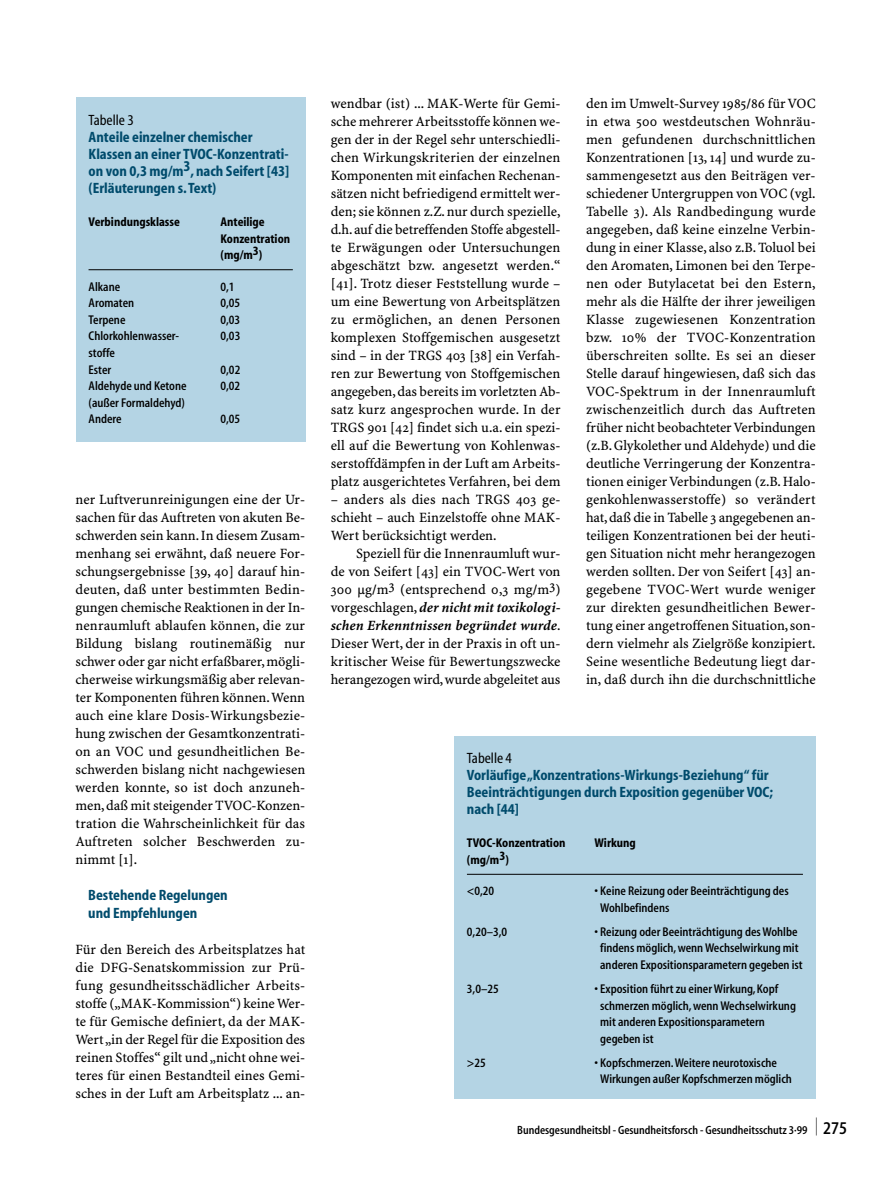
<style>
.page{position:relative;width:893px;height:1178px;background:#fff}
.page>*{position:absolute;margin:0;border:0;box-sizing:border-box;transform-origin:0 0}
.t1{font:15px/17px "Myriad MM 700 400";color:#004b6c}
.t2{font:15px "Myriad MM 400 400";color:#000}
.t3{font:14.25px/18px "S Minion Plus";color:#000;text-align:justify}
.t4{font:12.75px/16.5px "Myriad MM 530 400";color:#000}
.t5{font:12.75px/16.5px "Myriad MM 700 400";color:#000}
.t6{font:12px "Myriad MM 530 400";color:#000}
.s1{font-weight:700;font-style:italic}
.s2{font-size:18px}
</style>
<div class="page">
<div style="left:76px;top:97px;width:229px;height:344px;background:#b4d4e4"></div>
<hr style="left:88px;top:269px;width:205px;height:1px;background:#000">
<div style="left:454px;top:736px;width:361px;height:362px;background:#b4d4e4"></div>
<hr style="left:467px;top:874px;width:335px;height:1px;background:#000">
<p class="t2" style="left:89px;top:111px;width:47px">Tabelle 3</p>
<p class="t1" style="left:89px;top:130px;width:202px">Anteile einzelner chemischer<br>Klassen an einer TVOC-Konzentrati&shy;on von 0,3 mg/m3, nach Seifert [43] (Erläuterungen s.Text)</p>
<p class="t5" style="left:89px;top:215px;width:93px">Verbindungsklasse</p>
<p class="t5" style="left:220px;top:215px;width:71px">Anteilige<br>Konzentration (mg/m3)</p>
<p class="t4" style="left:89px;top:280px;width:33px">Alkane</p>
<p class="t4" style="left:220px;top:280px;width:16px">0,1</p>
<p class="t4" style="left:89px;top:296px;width:47px">Aromaten</p>
<p class="t4" style="left:220px;top:296px;width:21px">0,05</p>
<p class="t4" style="left:89px;top:313px;width:38px">Terpene</p>
<p class="t4" style="left:220px;top:313px;width:21px">0,03</p>
<p class="t4" style="left:89px;top:329px;width:92px">Chlorkohlenwasser-</p>
<p class="t4" style="left:220px;top:329px;width:21px">0,03</p>
<p class="t4" style="left:89px;top:346px;width:28px">stoffe<br>Ester</p>
<p class="t4" style="left:220px;top:362px;width:21px">0,02</p>
<p class="t4" style="left:89px;top:379px;width:99px">Aldehyde und Ketone</p>
<p class="t4" style="left:220px;top:379px;width:21px">0,02</p>
<p class="t4" style="left:89px;top:395px;width:98px">(außer Formaldehyd)<br>Andere</p>
<p class="t4" style="left:220px;top:412px;width:21px">0,05</p>
<p class="t3" style="left:75px;top:491px;width:231px">ner Luftverunreinigungen eine der Ur&shy;sachen für das Auftreten von akuten Be&shy;schwerden sein kann. In diesem Zusam&shy;menhang sei erwähnt, daß neuere For&shy;schungsergebnisse [39, 40] darauf hin&shy;deuten, daß unter bestimmten Bedin&shy;gungen chemische Reaktionen in der In&shy;nenraumluft ablaufen können, die zur Bildung bislang routinemäßig nur schwer oder gar nicht erfaßbarer, mögli&shy;cherweise wirkungsmäßig aber relevan&shy;ter Komponenten führen können.Wenn auch eine klare Dosis-Wirkungsbezie&shy;hung zwischen der Gesamtkonzentrati&shy;on an VOC und gesundheitlichen Be&shy;schwerden bislang nicht nachgewiesen werden konnte, so ist doch anzuneh&shy;men,daß mit steigender TVOC-Konzen&shy;tration die Wahrscheinlichkeit für das Auftreten solcher Beschwerden zu&shy;nimmt [1].</p>
<p class="t1" style="left:88px;top:887px;width:141px;line-height:18px">Bestehende Regelungen und Empfehlungen</p>
<p class="t3" style="left:75px;top:941px;width:231px">Für den Bereich des Arbeitsplatzes hat die DFG-Senatskommission zur Prü&shy;fung gesundheitsschädlicher Arbeits&shy;stoffe („MAK-Kommission“) keine Wer&shy;te für Gemische definiert, da der MAK-Wert „in der Regel für die Exposition des reinen Stoffes“ gilt und „nicht ohne wei&shy;teres für einen Bestandteil eines Gemi&shy;sches in der Luft am Arbeitsplatz ... an-</p>
<p class="t3" style="left:331px;top:95px;width:231px">wendbar (ist) ... MAK-Werte für Gemi&shy;sche mehrerer Arbeitsstoffe können we&shy;gen der in der Regel sehr unterschiedli&shy;chen Wirkungskriterien der einzelnen Komponenten mit einfachen Rechenan&shy;sätzen nicht befriedigend ermittelt wer&shy;den; sie können z.Z. nur durch spezielle, d.h.auf die betreffenden Stoffe abgestell&shy;te Erwägungen oder Untersuchungen abgeschätzt bzw. angesetzt werden.“ [41]. Trotz dieser Feststellung wurde – um eine Bewertung von Arbeitsplätzen zu ermöglichen, an denen Personen komplexen Stoffgemischen ausgesetzt sind – in der TRGS 403 [38] ein Verfah&shy;ren zur Bewertung von Stoffgemischen angegeben, das bereits im vorletzten Ab&shy;satz kurz angesprochen wurde. In der TRGS 901 [42] findet sich u.a. ein spezi&shy;ell auf die Bewertung von Kohlenwas&shy;serstoffdämpfen in der Luft am Arbeits&shy;platz ausgerichtetes Verfahren, bei dem</p>
<p class="t3" style="left:331px;top:491px;width:231px">– anders als dies nach TRGS 403 ge&shy;schieht – auch Einzelstoffe ohne MAK-Wert berücksichtigt werden.</p>
<p class="t3" style="left:331px;top:545px;width:231px;text-indent:26px">Speziell für die Innenraumluft wur&shy;de von Seifert [43] ein TVOC-Wert von 300 µg/m3 (entsprechend 0,3 mg/m3) vorgeschlagen, <span class="s1">der nicht mit toxikologi&shy;schen Erkenntnissen begründet wurde</span>.<br>Dieser Wert, der in der Praxis in oft un&shy;kritischer Weise für Bewertungszwecke herangezogen wird,wurde abgeleitet aus</p>
<p class="t3" style="left:586px;top:95px;width:231px">den im Umwelt-Survey 1985/86 für VOC in etwa 500 westdeutschen Wohnräu&shy;men gefundenen durchschnittlichen Konzentrationen [13, 14] und wurde zu&shy;sammengesetzt aus den Beiträgen ver&shy;schiedener Untergruppen von VOC (vgl.<br>Tabelle 3). Als Randbedingung wurde angegeben, daß keine einzelne Verbin&shy;dung in einer Klasse, also z.B. Toluol bei den Aromaten, Limonen bei den Terpe&shy;nen oder Butylacetat bei den Estern, mehr als die Hälfte der ihrer jeweiligen Klasse zugewiesenen Konzentration bzw. 10% der TVOC-Konzentration überschreiten sollte. Es sei an dieser Stelle darauf hingewiesen, daß sich das VOC-Spektrum in der Innenraumluft zwischenzeitlich durch das Auftreten früher nicht beobachteter Verbindungen (z.B. Glykolether und Aldehyde) und die deutliche Verringerung der Konzentra&shy;tionen einiger Verbindungen (z.B. Halo&shy;genkohlenwasserstoffe) so verändert hat,daß die in Tabelle 3 angegebenen an&shy;teiligen Konzentrationen bei der heuti&shy;gen Situation nicht mehr herangezogen werden sollten. Der von Seifert [43] an&shy;gegebene TVOC-Wert wurde weniger zur direkten gesundheitlichen Bewer&shy;tung einer angetroffenen Situation, son&shy;dern vielmehr als Zielgröße konzipiert.<br>Seine wesentliche Bedeutung liegt dar&shy;in, daß durch ihn die durchschnittliche</p>
<p class="t2" style="left:467px;top:749px;width:47px">Tabelle 4</p>
<p class="t1" style="left:467px;top:768px;width:308px">Vorläufige „Konzentrations-Wirkungs-Beziehung“ für<br>Beeinträchtigungen durch Exposition gegenüber VOC; nach [44]</p>
<p class="t5" style="left:467px;top:836px;width:100px">TVOC-Konzentration</p>
<p class="t5" style="left:594px;top:836px;width:43px">Wirkung</p>
<p class="t5" style="left:467px;top:852px;width:43px">(mg/m3)</p>
<p class="t4" style="left:467px;top:884px;width:29px">&lt;0,20</p>
<p class="t4" style="left:600px;top:884px;width:190px;text-indent:-6px">• Keine Reizung oder Beeinträchtigung des<br>Wohlbefindens</p>
<p class="t4" style="left:467px;top:924px;width:42px">0,20–3,0</p>
<p class="t4" style="left:594px;top:924px;width:210px;text-align:center">• Reizung oder Beeinträchtigung des Wohlbe findens möglich, wenn Wechselwirkung mit anderen Expositionsparametern gegeben ist</p>
<p class="t4" style="left:467px;top:981px;width:33px">3,0–25</p>
<p class="t4" style="left:600px;top:981px;width:197px;text-indent:-6px">• Exposition führt zu einer Wirkung, Kopf schmerzen möglich, wenn Wechselwirkung mit anderen Expositionsparametern gegeben ist</p>
<p class="t4" style="left:467px;top:1055px;width:20px">&gt;25</p>
<p class="t4" style="left:600px;top:1055px;width:193px;text-indent:-6px">• Kopfschmerzen.Weitere neurotoxische<br>Wirkungen außer Kopfschmerzen möglich</p>
<p class="t6" style="left:517px;top:1125px;width:331px">Bundesgesundheitsbl - Gesundheitsforsch - Gesundheitsschutz 3·99 <sup>|</sup> <span class="s2">275</span></p>
</div>
